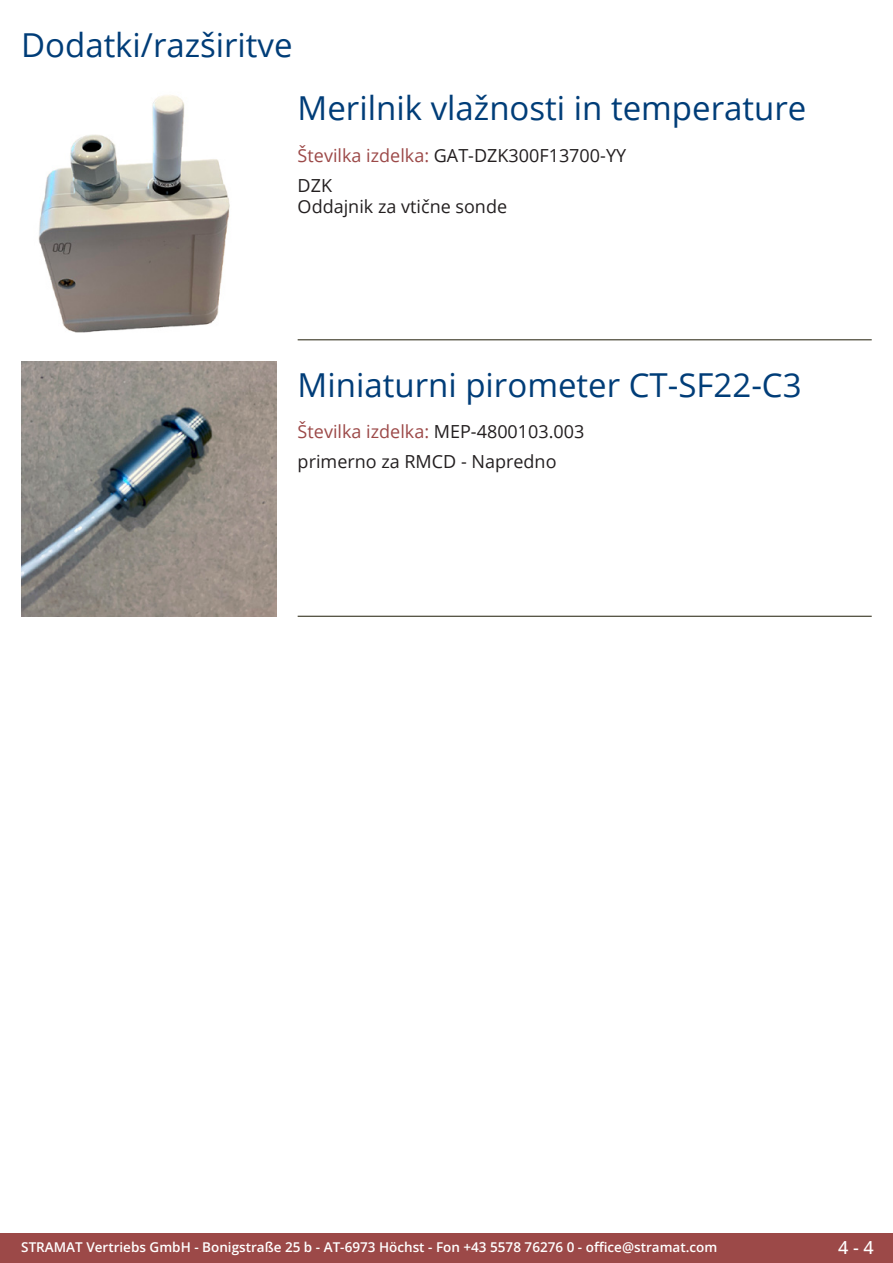
<style>
.page{position:relative;width:893px;height:1263px;background:#fff}
.page>*{position:absolute;margin:0;border:0;box-sizing:border-box;transform-origin:0 0}
.Produkttitel{font:33px "Open Sans";color:#003d78}
.RastTitel{font:33px "Open Sans";color:#003d78}
.Beschreibung_Text{font:18px/21.6px "Open Sans";color:#231f20}
.TechDaten_Überschrif{font:18px "Open Sans";color:#231f20}
.TechDaten_Überschrif-2{font:18px "Open Sans";color:#9c4948}
.t1{font:500 18px "Open Sans";color:#fff}
.t2{font:600 13.5px "Open Sans";color:#fff}
.s1{color:#9c4948}
.s2{color:#231f20}
</style>
<div class="page">
<div style="left:0;top:1233px;width:893px;height:30px;background:#9c4948"></div>
<hr style="left:298px;top:340px;width:574px;height:1px;background:#201d08">
<hr style="left:298px;top:616px;width:574px;height:1px;background:#201d08">
<img style="left:38px;top:95px;width:192px;height:238px">
<img style="left:21px;top:361px;width:255px;height:256px">
<p class="RastTitel" style="left:21px;top:22px;width:273px">Dodatki/razširitve</p>
<p class="Produkttitel" style="left:298px;top:86px;width:510px">Merilnik vlažnosti in temperature</p>
<p class="TechDaten_Überschrif" style="left:298px;top:143px;width:330px"><span class="s1">Številka izdelka:</span> GAT-DZK300F13700-YY</p>
<p class="Beschreibung_Text" style="left:298px;top:174px;width:211px">DZK<br>Oddajnik za vtične sonde</p>
<p class="Produkttitel" style="left:298px;top:362px;width:505px">Miniaturni pirometer CT-SF22-C3</p>
<p class="TechDaten_Überschrif-2" style="left:298px;top:420px;width:288px">Številka izdelka: <span class="s2">MEP-4800103.003</span></p>
<p class="Beschreibung_Text" style="left:298px;top:450px;width:260px">primerno za RMCD - Napredno</p>
<p class="t2" style="left:21px;top:1238px;width:698px">STRAMAT Vertriebs GmbH - Bonigstraße 25 b - AT-6973 Höchst - Fon +43 5578 76276 0 - office@stramat.com</p>
<h2 class="t1" style="left:838px;top:1234px;width:37px">4 - 4</h2>
</div>
